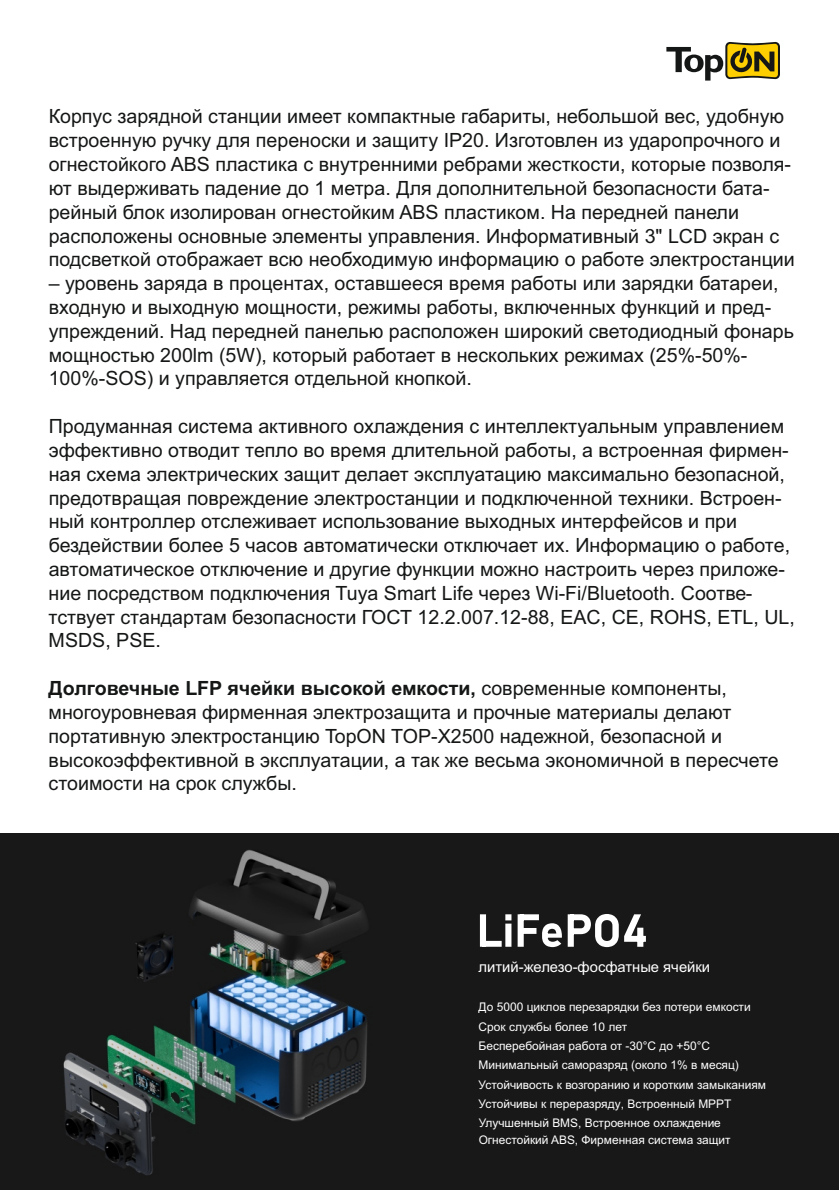
<style>
.page{position:relative;width:840px;height:1191px;background:#fff}
.page>*{position:absolute;margin:0;border:0;box-sizing:border-box;transform-origin:0 0}
.t1{font:19.6px/23.8px "Arial";color:#151616}
.t2{font:14.8px "Arial";color:#fff}
.t3{font:12px/19.4px "Arial";color:#fff}
.t4{font:11.8px/17.4px "Arial";color:#fff}
.s1{font-weight:700}
.s2{font-size:11.8px}
</style>
<div class="page">
<svg style="left:666px;top:42px;width:113px;height:39px"></svg>
<div style="left:0;top:833px;width:838px;height:356px;background:#181818"></div>
<svg style="left:479px;top:914px;width:32px;height:32px"></svg>
<svg style="left:517px;top:914px;width:44px;height:33px"></svg>
<svg style="left:567px;top:914px;width:78px;height:33px"></svg>
<img style="left:63px;top:850px;width:304px;height:325px">
<p class="t1" style="left:49px;top:106px;width:747px">Корпус зарядной станции имеет компактные габариты, небольшой вес, удобную встроенную ручку для переноски и защиту IP20. Изготовлен из ударопрочного и огнестойкого ABS пластика с внутренними ребрами жесткости, которые позволя&shy;ют выдерживать падение до 1 метра. Для дополнительной безопасности бата&shy;рейный блок изолирован огнестойким ABS пластиком. На передней панели расположены основные элементы управления. Информативный 3" LCD экран с подсветкой отображает всю необходимую информацию о работе электростанции</p>
<p class="t1" style="left:49px;top:273px;width:746px">– уровень заряда в процентах, оставшееся время работы или зарядки батареи, входную и выходную мощности, режимы работы, включенных функций и пред&shy;упреждений. Над передней панелью расположен широкий светодиодный фонарь мощностью 200lm (5W), который работает в нескольких режимах (25%-50%- 100%-SOS) и управляется отдельной кнопкой.</p>
<p class="t1" style="left:49px;top:416px;width:747px">Продуманная система активного охлаждения с интеллектуальным управлением эффективно отводит тепло во время длительной работы, а встроенная фирмен&shy;ная схема электрических защит делает эксплуатацию максимально безопасной, предотвращая повреждение электростанции и подключенной техники. Встроен&shy;ный контроллер отслеживает использование выходных интерфейсов и при бездействии более 5 часов автоматически отключает их. Информацию о работе, автоматическое отключение и другие функции можно настроить через приложе&shy;ние посредством подключения Tuya Smart Life через Wi-Fi/Bluetooth. Соотве&shy;тствует стандартам безопасности ГОСТ 12.2.007.12-88, EAC, CE, ROHS, ETL, UL, MSDS, PSE.</p>
<p class="t1" style="left:49px;top:678px;width:731px"><span class="s1">Долговечные LFP ячейки высокой емкости,</span> современные компоненты, многоуровневая фирменная электрозащита и прочные материалы делают портативную электростанцию TopON TOP-X2500 надежной, безопасной и высокоэффективной в эксплуатации, а так же весьма экономичной в пересчете стоимости на срок службы.</p>
<p class="t2" style="left:478px;top:961px;width:233px">литий-железо-фосфатные ячейки</p>
<p class="t3" style="left:478px;top:998px;width:289px">До 5000 циклов перезарядки без потери емкости Срок службы более 10 лет<br>Бесперебойная работа от -30°C до +50°C Минимальный саморазряд (около 1% в месяц)<br>Устойчивость к возгоранию и коротким замыканиям Устойчивы к переразряду<span class="s2">, Встроенный MPPT</span></p>
<p class="t4" style="left:478px;top:1114px;width:253px">Улучшенный BMS, Встроенное охлаждение<br>Огнестойкий ABS, Фирменная система защит</p>
</div>
